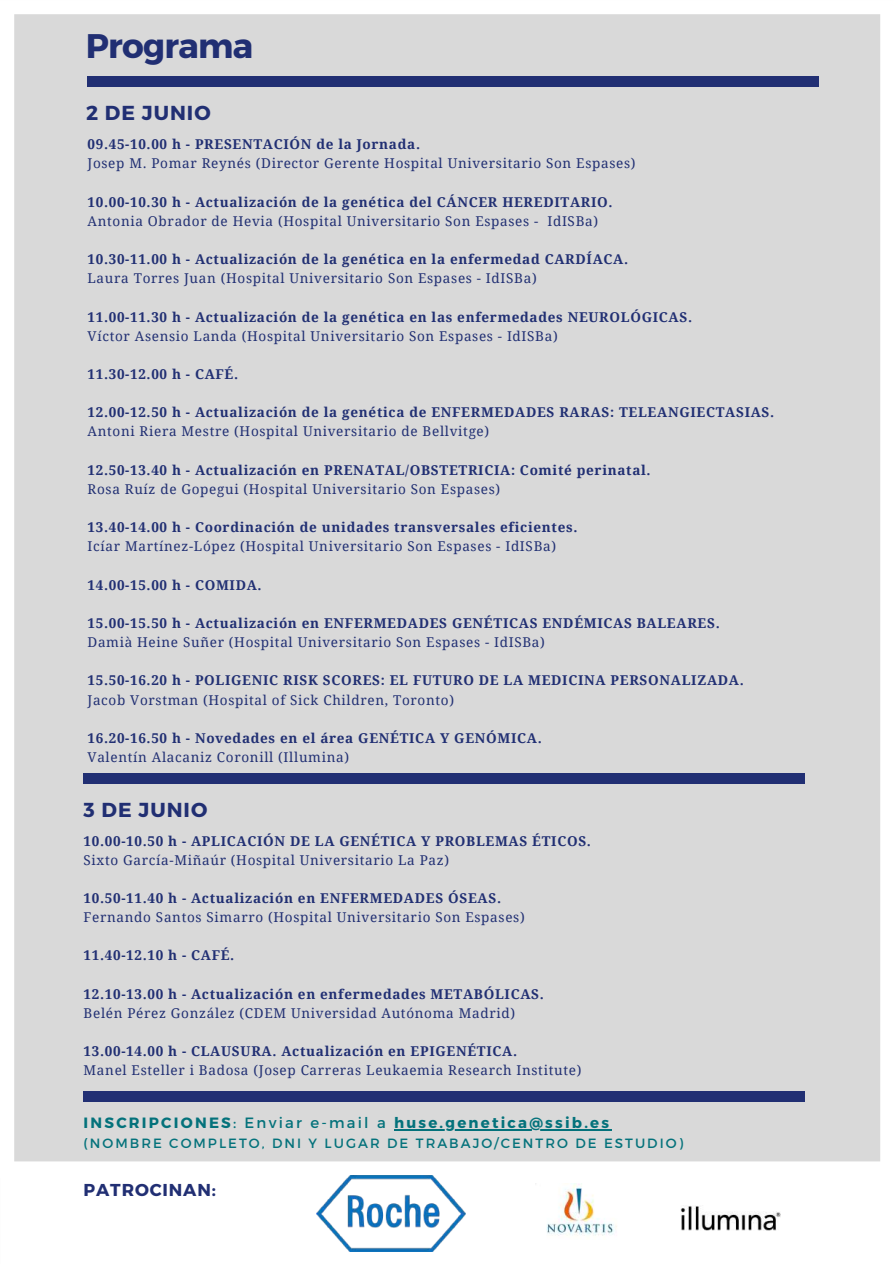
<style>
.page{position:relative;width:894px;height:1264px;background:#fff}
.page>*{position:absolute;margin:0;border:0;box-sizing:border-box;transform-origin:0 0}
.t1{font:700 34.05px "Montserrat";letter-spacing:-.02em;color:#212f73}
.t2{font:700 20.25px "Montserrat";letter-spacing:.05em;color:#212f73}
.t3{font:700 17.25px "Montserrat";letter-spacing:.05em;color:#212f73}
.t4{font:700 14.85px "Montserrat";letter-spacing:.15em;color:#04727b}
.t5{font:700 13.5px "Droid Serif";letter-spacing:.05em;color:#212f73}
.t6{font:13.5px "Droid Serif";letter-spacing:.05em;color:#212f73}
.t7{font:13.35px "Montserrat";letter-spacing:.15em;color:#04727b}
.s1{font-weight:400}
</style>
<div class="page">
<div style="left:14px;top:14px;width:866px;height:1147px;background:#d9d9d9"></div>
<svg style="left:14px;top:1161px;width:866px;height:91px"></svg>
<div style="left:84px;top:99px;width:707px;height:1056px;background:#d9d9d9"></div>
<div style="left:87px;top:76px;width:731px;height:10px;background:#212f73"></div>
<div style="left:84px;top:773px;width:720px;height:10px;background:#212f73"></div>
<div style="left:84px;top:1091px;width:720px;height:10px;background:#212f73"></div>
<img style="left:680px;top:1205px;width:100px;height:25px">
<img style="left:535px;top:1183px;width:87px;height:56px">
<img style="left:317px;top:1175px;width:148px;height:76px">
<hr style="left:394px;top:1129px;width:217px;height:1px;background:#04727b">
<h1 class="t1" style="left:86px;top:23px;width:169px">Programa</h1>
<h2 class="t2" style="left:86px;top:100px;width:126px">2 DE JUNIO</h2>
<p class="t5" style="left:87px;top:137px;width:334px">09.45-10.00 h - PRESENTACIÓN de la Jornada.</p>
<p class="t6" style="left:87px;top:156px;width:549px">Josep M. Pomar Reynés (Director Gerente Hospital Universitario Son Espases)</p>
<p class="t5" style="left:87px;top:194px;width:526px">10.00-10.30 h - Actualización de la genética del CÁNCER HEREDITARIO.</p>
<p class="t6" style="left:87px;top:213px;width:512px">Antonia Obrador de Hevia (Hospital Universitario Son Espases - IdISBa)</p>
<p class="t5" style="left:87px;top:251px;width:542px">10.30-11.00 h - Actualización de la genética en la enfermedad CARDÍACA.</p>
<p class="t6" style="left:87px;top:271px;width:450px">Laura Torres Juan (Hospital Universitario Son Espases - IdISBa)</p>
<p class="t5" style="left:87px;top:309px;width:606px">11.00-11.30 h - Actualización de la genética en las enfermedades NEUROLÓGICAS.</p>
<p class="t6" style="left:87px;top:328px;width:471px">Víctor Asensio Landa (Hospital Universitario Son Espases - IdISBa)</p>
<p class="t5" style="left:87px;top:366px;width:152px">11.30-12.00 h - CAFÉ.</p>
<p class="t5" style="left:87px;top:405px;width:688px">12.00-12.50 h - Actualización de la genética de ENFERMEDADES RARAS: TELEANGIECTASIAS.</p>
<p class="t6" style="left:87px;top:424px;width:403px">Antoni Riera Mestre (Hospital Universitario de Bellvitge)</p>
<p class="t5" style="left:87px;top:462px;width:564px">12.50-13.40 h - Actualización en PRENATAL/OBSTETRICIA: Comité perinatal.</p>
<p class="t6" style="left:87px;top:481px;width:414px">Rosa Ruíz de Gopegui (Hospital Universitario Son Espases)</p>
<p class="t5" style="left:87px;top:519px;width:491px">13.40-14.00 h - Coordinación de unidades transversales eficientes.</p>
<p class="t6" style="left:87px;top:539px;width:470px">Icíar Martínez-López (Hospital Universitario Son Espases - IdISBa)</p>
<p class="t5" style="left:87px;top:577px;width:176px">14.00-15.00 h - COMIDA.</p>
<p class="t5" style="left:87px;top:615px;width:633px">15.00-15.50 h - Actualización en ENFERMEDADES GENÉTICAS ENDÉMICAS BALEARES.</p>
<p class="t6" style="left:87px;top:634px;width:458px">Damià Heine Suñer (Hospital Universitario Son Espases - IdISBa)</p>
<p class="t5" style="left:87px;top:672px;width:657px">15.50-16.20 h - POLIGENIC RISK SCORES: EL FUTURO DE LA MEDICINA PERSONALIZADA.</p>
<p class="t6" style="left:87px;top:692px;width:368px">Jacob Vorstman (Hospital of Sick Children, Toronto)</p>
<p class="t5" style="left:87px;top:730px;width:455px">16.20-16.50 h - Novedades en el área GENÉTICA Y GENÓMICA.</p>
<p class="t6" style="left:87px;top:749px;width:263px">Valentín Alacaniz Coronill (Illumina)</p>
<h2 class="t2" style="left:84px;top:796px;width:125px">3 DE JUNIO</h2>
<p class="t5" style="left:84px;top:833px;width:509px">10.00-10.50 h - APLICACIÓN DE LA GENÉTICA Y PROBLEMAS ÉTICOS.</p>
<p class="t6" style="left:84px;top:852px;width:367px">Sixto García-Miñaúr (Hospital Universitario La Paz)</p>
<p class="t5" style="left:84px;top:890px;width:419px">10.50-11.40 h - Actualización en ENFERMEDADES ÓSEAS.</p>
<p class="t6" style="left:84px;top:909px;width:442px">Fernando Santos Simarro (Hospital Universitario Son Espases)</p>
<p class="t5" style="left:84px;top:947px;width:152px">11.40-12.10 h - CAFÉ.</p>
<p class="t5" style="left:84px;top:986px;width:461px">12.10-13.00 h - Actualización en enfermedades METABÓLICAS.</p>
<p class="t6" style="left:84px;top:1005px;width:433px">Belén Pérez González (CDEM Universidad Autónoma Madrid)</p>
<p class="t5" style="left:84px;top:1043px;width:435px">13.00-14.00 h - CLAUSURA. Actualización en EPIGENÉTICA.</p>
<p class="t6" style="left:84px;top:1062px;width:499px">Manel Esteller i Badosa (Josep Carreras Leukaemia Research Institute)</p>
<p class="t4" style="left:84px;top:1113px;width:527px">INSCRIPCIONES<span class="s1">: Enviar e-mail a</span> huse.genetica@ssib.es</p>
<p class="t7" style="left:84px;top:1134px;width:601px">(NOMBRE COMPLETO, DNI Y LUGAR DE TRABAJO/CENTRO DE ESTUDIO)</p>
<p class="t3" style="left:84px;top:1178px;width:134px">PATROCINAN:</p>
</div>
